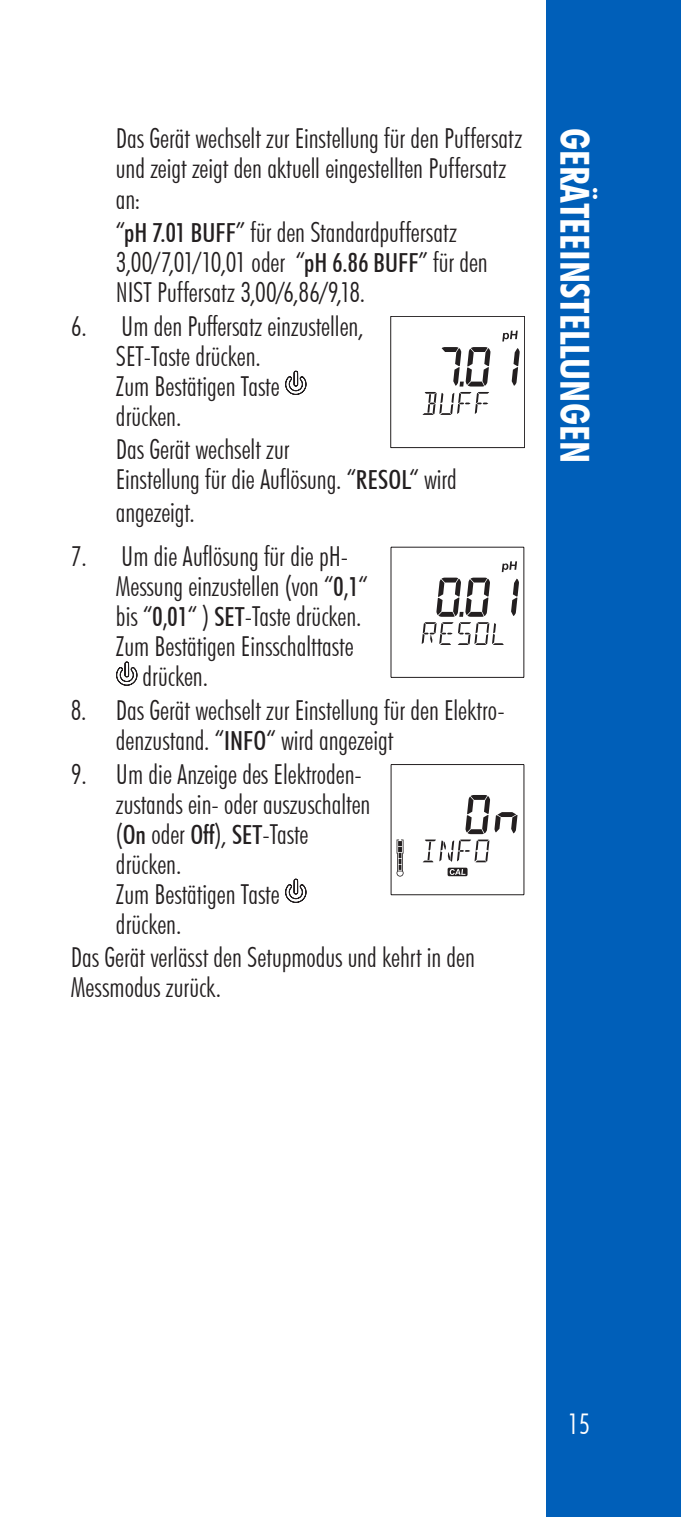
<style>
.page{position:relative;width:681px;height:1517px;background:#fff}
.page>*{position:absolute;margin:0;border:0;box-sizing:border-box;transform-origin:0 0}
.t1{font:700 condensed 40px "Futura BT";color:#fff}
.t2{font:300 condensed 28.5px "Futura BT";color:#fff}
.Eingerückt{font:300 condensed 27.5px/30px "Futura BT";color:#231f20}
.Text{font:300 condensed 27.5px/30px "Futura BT";color:#231f20}
.s1{font-weight:500;font-size:26.25px}
</style>
<div class="page">
<div style="left:546px;top:0;width:134px;height:1517px;background:#005fb9"></div>
<svg style="left:285px;top:371px;width:21px;height:24px"></svg>
<svg style="left:116px;top:661px;width:21px;height:25px"></svg>
<svg style="left:285px;top:878px;width:21px;height:25px"></svg>
<hr style="left:390px;top:316px;width:1px;height:131px;background:#231f20">
<hr style="left:390px;top:316px;width:134px;height:1px;background:#231f20">
<hr style="left:524px;top:316px;width:1px;height:131px;background:#231f20">
<hr style="left:390px;top:447px;width:134px;height:1px;background:#231f20">
<svg style="left:441px;top:347px;width:49px;height:39px"></svg>
<svg style="left:511px;top:348px;width:8px;height:38px"></svg>
<svg style="left:422px;top:392px;width:67px;height:23px"></svg>
<svg style="left:502px;top:331px;width:15px;height:10px"></svg>
<hr style="left:390px;top:547px;width:1px;height:130px;background:#231f20">
<hr style="left:391px;top:547px;width:132px;height:1px;background:#231f20">
<hr style="left:523px;top:547px;width:1px;height:130px;background:#231f20">
<hr style="left:391px;top:677px;width:132px;height:1px;background:#231f20">
<svg style="left:421px;top:561px;width:98px;height:84px"></svg>
<hr style="left:390px;top:764px;width:1px;height:130px;background:#231f20">
<hr style="left:391px;top:764px;width:132px;height:1px;background:#231f20">
<hr style="left:523px;top:764px;width:1px;height:130px;background:#231f20">
<hr style="left:391px;top:894px;width:132px;height:1px;background:#231f20">
<svg style="left:423px;top:795px;width:94px;height:67px"></svg>
<svg style="left:396px;top:839px;width:7px;height:37px"></svg>
<div style="left:447px;top:867px;width:20px;height:9px;background:#231f20;border-radius:2px"></div>
<svg style="left:449px;top:869px;width:16px;height:6px"></svg>
<p class="Eingerückt" style="left:116px;top:123px;width:407px">Das Gerät wechselt zur Einstellung für den Puffersatz und zeigt zeigt den aktuell eingestellten Puffersatz an:</p>
<p class="Eingerückt" style="left:116px;top:217px;width:373px">“<span class="s1">pH 7.01 BUFF</span>” für den Standardpuffersatz<br>3,00/7,01/10,01 oder “<span class="s1">pH 6.86 BUFF</span>” für den<br>NIST Puffersatz 3,00/6,86/9,18.</p>
<p class="Eingerückt" style="left:116px;top:311px;width:249px;text-indent:-45px">6. Um den Puffersatz einzustellen,<br>SET-Taste drücken.<br>Zum Bestätigen Taste<br>drücken.</p>
<p class="Eingerückt" style="left:116px;top:434px;width:342px">Das Gerät wechselt zur<br>Einstellung für die Auflösung. “<span class="s1">RESOL</span>“ wird</p>
<p class="Eingerückt" style="left:116px;top:497px;width:80px">angezeigt.</p>
<p class="Eingerückt" style="left:71px;top:541px;width:279px">7. Um die Auflösung für die pH-</p>
<p class="Eingerückt" style="left:116px;top:571px;width:253px">Messung einzustellen (von “<span class="s1">0,1</span>“</p>
<p class="Eingerückt" style="left:116px;top:601px;width:247px">bis “<span class="s1">0,01</span>“ ) <span class="s1">SET</span>-Taste drücken.</p>
<p class="Eingerückt" style="left:116px;top:631px;width:239px">Zum Bestätigen Einsschalttaste</p>
<p class="Eingerückt" style="left:142px;top:661px;width:67px">drücken.</p>
<p class="Eingerückt" style="left:116px;top:695px;width:390px;text-indent:-45px">8. Das Gerät wechselt zur Einstellung für den Elektro&shy;denzustand. “<span class="s1">INFO</span>“ wird angezeigt</p>
<p class="Eingerückt" style="left:116px;top:758px;width:256px;text-indent:-45px">9. Um die Anzeige des Elektroden&shy;zustands ein- oder auszuschalten (<span class="s1">On</span> oder <span class="s1">Off</span>), <span class="s1">SET</span>-Taste drücken.<br>Zum Bestätigen Taste<br>drücken.</p>
<p class="Text" style="left:71px;top:942px;width:405px">Das Gerät verlässt den Setupmodus und kehrt in den<br>Messmodus zurück.</p>
<p class="t1" style="left:599px;top:128px;width:337px;rotate:90deg">GERÄTEEINSTELLUNGEN</p>
<p class="t2" style="left:567px;top:1406px;width:24px">15</p>
</div>
